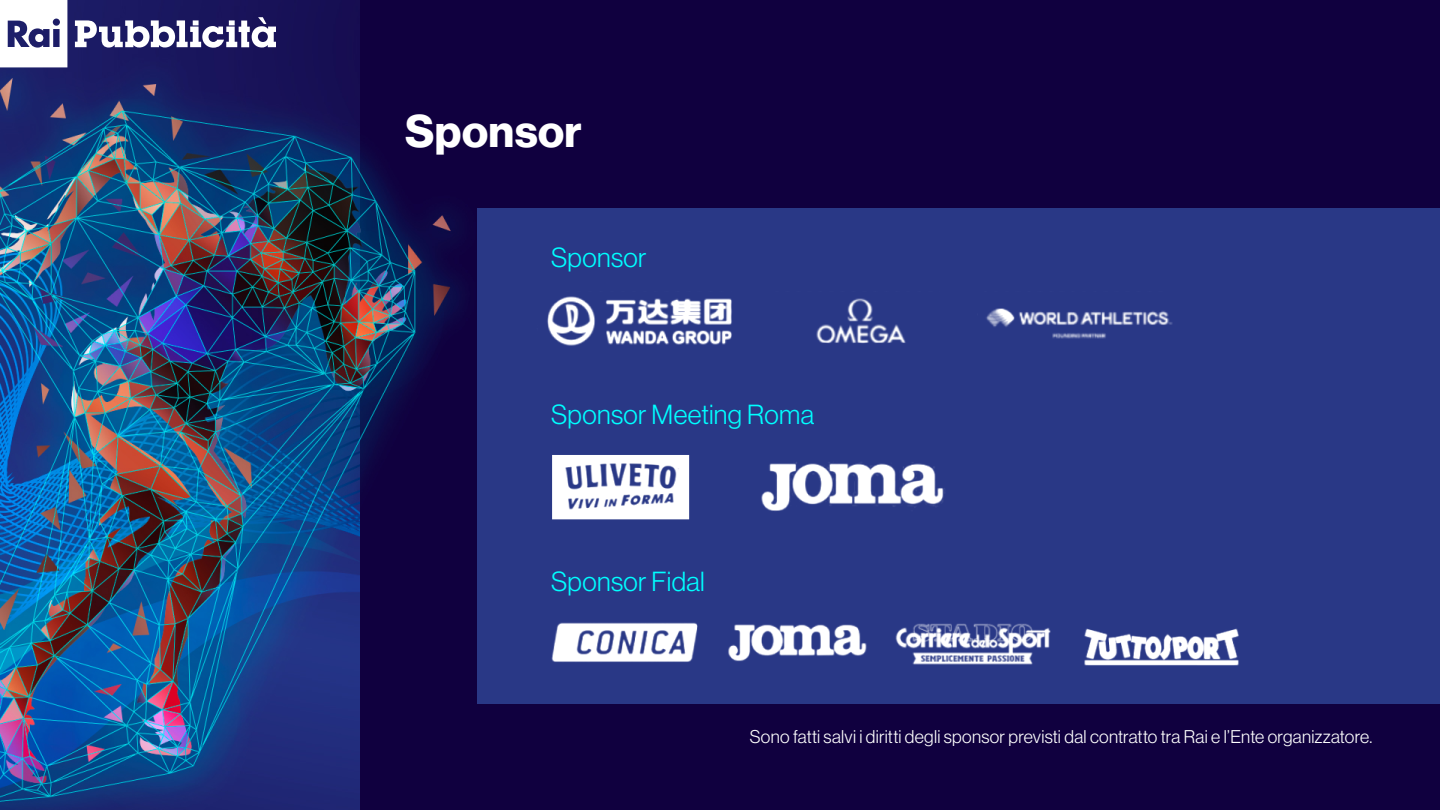
<style>
.page{position:relative;width:1440px;height:810px;background:#fff}
.page>*{position:absolute;margin:0;border:0;box-sizing:border-box;transform-origin:0 0}
.t1{font:45px "N Haas Grotesk DS Pro 75 Bd";letter-spacing:.015em;color:#fff}
.t2{font:27px "N Haas Grotesk DS Pro 45 Lt";letter-spacing:.015em;color:#0ff}
.t3{font:18px "N Haas Grotesk DS Pro 45 Lt";letter-spacing:.015em;color:#fff}
</style>
<div class="page">
<img style="left:0;top:0;width:1440px;height:810px">
<svg style="left:0;top:0;width:67px;height:67px"></svg>
<div style="left:35px;top:34px;width:8px;height:8px;background:#fff;border-radius:50%"></div>
<svg style="left:75px;top:17px;width:201px;height:31px"></svg>
<div style="left:477px;top:208px;width:963px;height:495px;background:#293886"></div>
<img style="left:547px;top:296px;width:626px;height:50px">
<img style="left:552px;top:455px;width:393px;height:65px">
<img style="left:551px;top:622px;width:688px;height:44px">
<h1 class="t1" style="left:405px;top:105px;width:178px">Sponsor</h1>
<h2 class="t2" style="left:551px;top:242px;width:97px">Sponsor</h2>
<h2 class="t2" style="left:551px;top:400px;width:265px">Sponsor Meeting Roma</h2>
<h2 class="t2" style="left:551px;top:567px;width:155px">Sponsor Fidal</h2>
<p class="t3" style="left:750px;top:726px;width:624px">Sono fatti salvi i diritti degli sponsor previsti dal contratto tra Rai e l’Ente organizzatore.</p>
</div>
